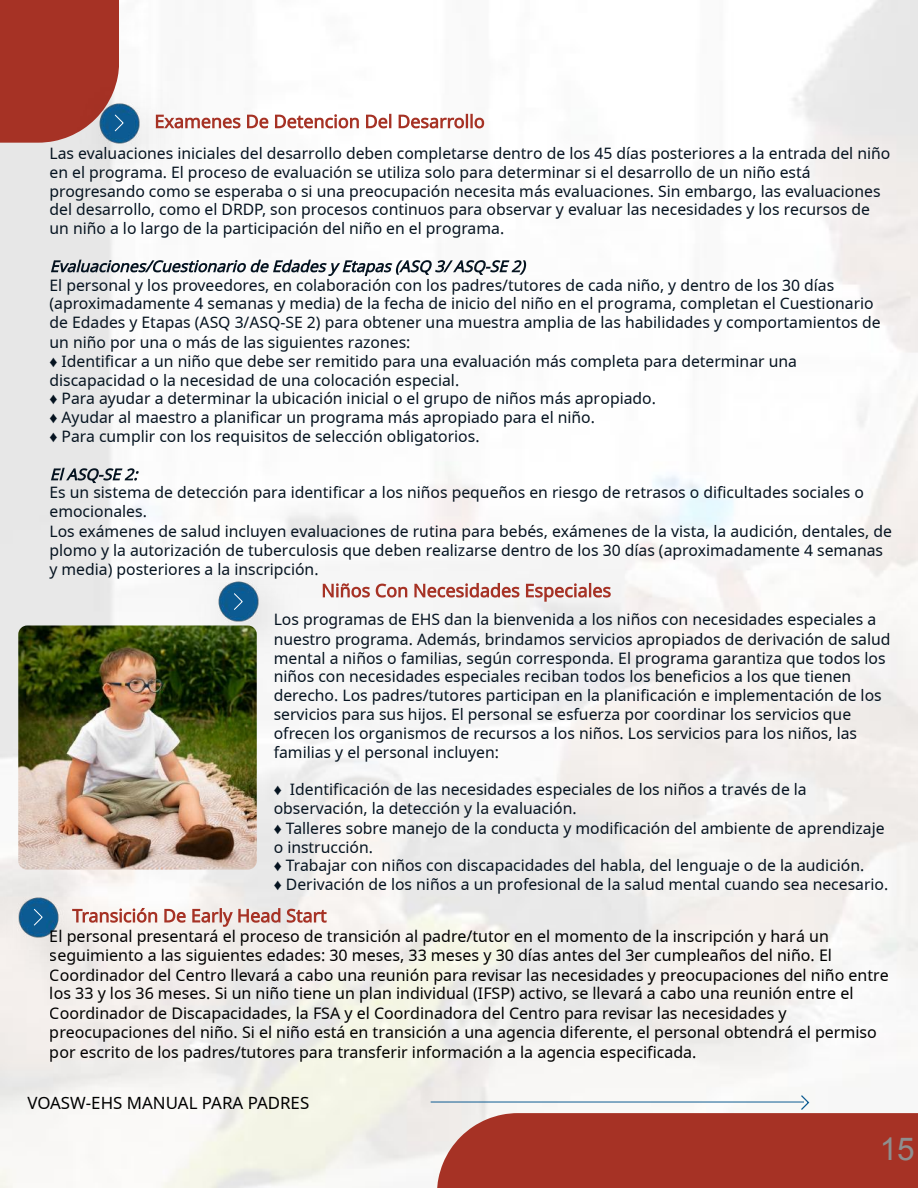
<style>
.page{position:relative;width:918px;height:1188px;background:#fff}
.page>*{position:absolute;margin:0;border:0;box-sizing:border-box;transform-origin:0 0}
.t1{font:31.5px "Arial";color:#8f8f8f}
.t2{font:16.8px "Noto Sans";color:#000}
.t3{font:16.05px/19.2px "Noto Sans";color:#000}
.t4{font:15.75px/18.9px "Noto Sans";color:#051320}
.s1{font-family:"Times New Roman"}
</style>
<div class="page">
<hr style="left:431px;top:1102px;width:372px;height:1px;background:#0e5c92">
<svg style="left:801px;top:1095px;width:9px;height:15px"></svg>
<svg style="left:328px;top:583px;width:283px;height:19px"></svg>
<svg style="left:127px;top:908px;width:200px;height:19px"></svg>
<div style="left:0;top:0;width:119px;height:143px;background:#a63225"></div>
<img style="left:53px;top:57px;width:155px;height:155px">
<svg style="left:114px;top:114px;width:10px;height:18px"></svg>
<img style="left:0;top:851px;width:127px;height:156px">
<svg style="left:34px;top:909px;width:9px;height:17px"></svg>
<div style="left:437px;top:1113px;width:481px;height:75px;background:#a63225"></div>
<img style="left:18px;top:626px;width:239px;height:244px">
<img style="left:172px;top:536px;width:156px;height:155px">
<svg style="left:234px;top:593px;width:9px;height:17px"></svg>
<svg style="left:156px;top:114px;width:328px;height:14px"></svg>
<svg style="left:51px;top:260px;width:475px;height:16px"></svg>
<svg style="left:51px;top:468px;width:88px;height:15px"></svg>
<p class="t4" style="left:50px;top:144px;width:842px">Las evaluaciones iniciales del desarrollo deben completarse dentro de los 45 días posteriores a la entrada del niño en el programa. El proceso de evaluación se utiliza solo para determinar si el desarrollo de un niño está progresando como se esperaba o si una preocupación necesita más evaluaciones. Sin embargo, las evaluaciones del desarrollo, como el DRDP, son procesos continuos para observar y evaluar las necesidades y los recursos de un niño a lo largo de la participación del niño en el programa.</p>
<p class="t4" style="left:50px;top:277px;width:833px">El personal y los proveedores, en colaboración con los padres/tutores de cada niño, y dentro de los 30 días (aproximadamente 4 semanas y media) de la fecha de inicio del niño en el programa, completan el Cuestionario de Edades y Etapas (ASQ 3/ASQ-SE 2) para obtener una muestra amplia de las habilidades y comportamientos de un niño por una o más de las siguientes razones:<br><span class="s1">♦</span> Identificar a un niño que debe ser remitido para una evaluación más completa para determinar una discapacidad o la necesidad de una colocación especial.<br><span class="s1">♦</span> Para ayudar a determinar la ubicación inicial o el grupo de niños más apropiado.<br><span class="s1">♦</span> Ayudar al maestro a planificar un programa más apropiado para el niño.<br><span class="s1">♦</span> Para cumplir con los requisitos de selección obligatorios.</p>
<p class="t4" style="left:50px;top:484px;width:844px">Es un sistema de detección para identificar a los niños pequeños en riesgo de retrasos o dificultades sociales o emocionales.<br>Los exámenes de salud incluyen evaluaciones de rutina para bebés, exámenes de la vista, la audición, dentales, de plomo y la autorización de tuberculosis que deben realizarse dentro de los 30 días (aproximadamente 4 semanas y media) posteriores a la inscripción.</p>
<p class="t4" style="left:274px;top:611px;width:618px">Los programas de EHS dan la bienvenida a los niños con necesidades especiales a nuestro programa. Además, brindamos servicios apropiados de derivación de salud mental a niños o familias, según corresponda. El programa garantiza que todos los niños con necesidades especiales reciban todos los beneficios a los que tienen derecho. Los padres/tutores participan en la planificación e implementación de los servicios para sus hijos. El personal se esfuerza por coordinar los servicios que ofrecen los organismos de recursos a los niños. Los servicios para los niños, las familias y el personal incluyen:</p>
<p class="t4" style="left:274px;top:781px;width:616px"><span class="s1">♦</span> Identificación de las necesidades especiales de los niños a través de la observación, la detección y la evaluación.<br><span class="s1">♦</span> Talleres sobre manejo de la conducta y modificación del ambiente de aprendizaje o instrucción.<br><span class="s1">♦</span> Trabajar con niños con discapacidades del habla, del lenguaje o de la audición.<br><span class="s1">♦</span> Derivación de los niños a un profesional de la salud mental cuando sea necesario.</p>
<p class="t3" style="left:50px;top:927px;width:841px">El personal presentará el proceso de transición al padre/tutor en el momento de la inscripción y hará un seguimiento a las siguientes edades: 30 meses, 33 meses y 30 días antes del 3er cumpleaños del niño. El Coordinador del Centro llevará a cabo una reunión para revisar las necesidades y preocupaciones del niño entre los 33 y los 36 meses. Si un niño tiene un plan individual (IFSP) activo, se llevará a cabo una reunión entre el Coordinador de Discapacidades, la FSA y el Coordinadora del Centro para revisar las necesidades y preocupaciones del niño. Si el niño está en transición a una agencia diferente, el personal obtendrá el permiso por escrito de los padres/tutores para transferir información a la agencia especificada.</p>
<p class="t2" style="left:27px;top:1091px;width:283px">VOASW-EHS MANUAL PARA PADRES</p>
<h1 class="t1" style="left:880px;top:1131px;width:37px">15</h1>
</div>
